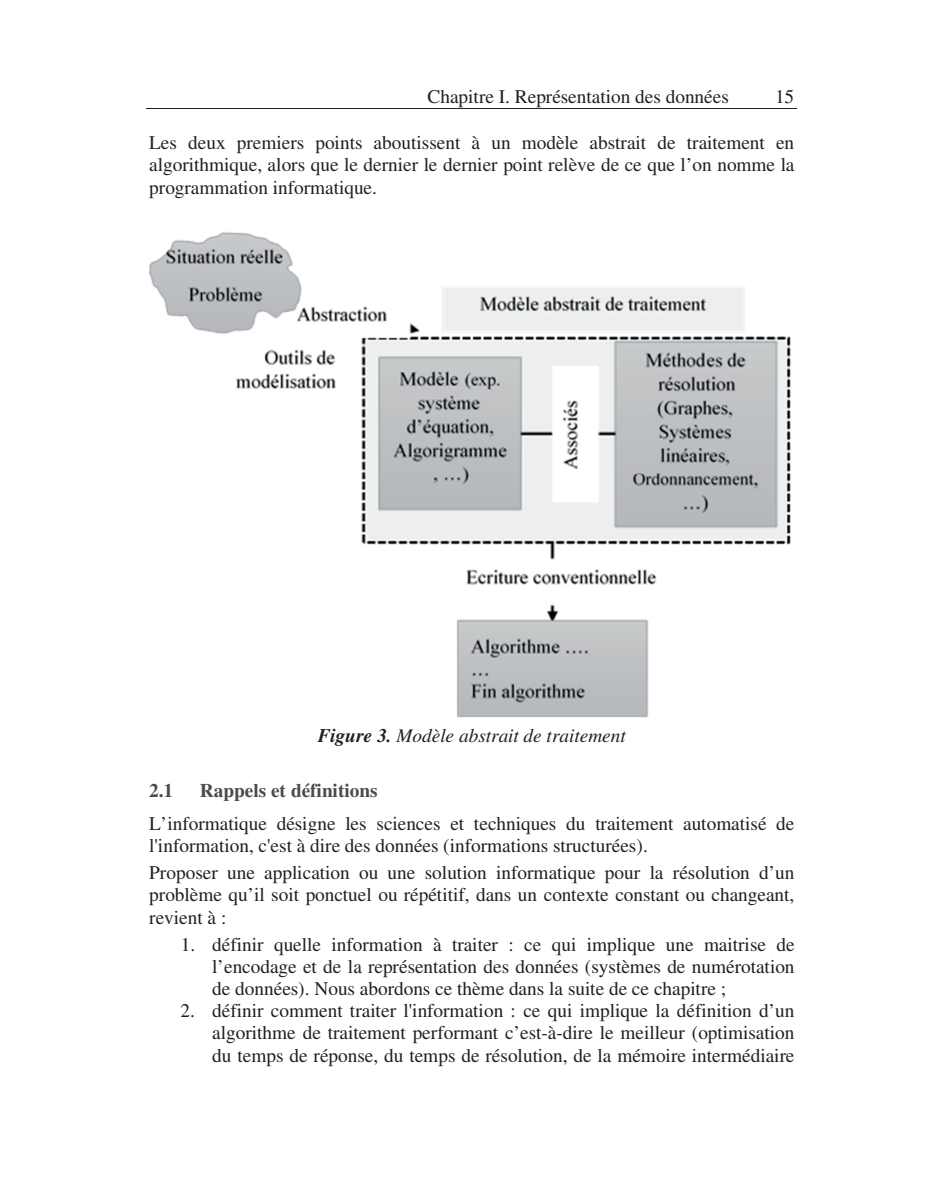
<style>
.page{position:relative;width:943px;height:1191px;background:#fff}
.page>*{position:absolute;margin:0;border:0;box-sizing:border-box;transform-origin:0 0}
.t1{font:19.25px/22.2px "Times";color:#231f20;text-align:justify}
.t2{font:italic 19.25px "Times";color:#231f20}
.t3{font:700 19.25px "Times";color:#4a4b4c}
.s1{font-weight:700}
</style>
<div class="page">
<hr style="left:147px;top:108px;width:650px;height:1px;background:#231f20">
<img style="left:150px;top:232px;width:641px;height:486px">
<p class="t1" style="left:427px;top:85px;width:303px">Chapitre I. Représentation des données</p>
<p class="t1" style="left:775px;top:85px;width:21px">15</p>
<p class="t1" style="left:149px;top:132px;width:647px">Les deux premiers points aboutissent à un modèle abstrait de traitement en algorithmique, alors que le dernier le dernier point relève de ce que l’on nomme la programmation informatique.</p>
<p class="t2" style="left:318px;top:729px;width:309px"><span class="s1">Figure 3.</span> Modèle abstrait de traitement</p>
<p class="t3" style="left:149px;top:779px;width:26px">2.1</p>
<p class="t3" style="left:200px;top:779px;width:179px">Rappels et définitions</p>
<p class="t1" style="left:149px;top:812px;width:647px">L’informatique désigne les sciences et techniques du traitement automatisé de l'information, c'est à dire des données (informations structurées).</p>
<p class="t1" style="left:149px;top:861px;width:646px">Proposer une application ou une solution informatique pour la résolution d’un problème qu’il soit ponctuel ou répétitif, dans un contexte constant ou changeant, revient à :</p>
<p class="t1" style="left:212px;top:933px;width:584px;text-indent:-31px">1. définir quelle information à traiter : ce qui implique une maitrise de l’encodage et de la représentation des données (systèmes de numérotation de données). Nous abordons ce thème dans la suite de ce chapitre ;</p>
<p class="t1" style="left:212px;top:999px;width:584px;text-indent:-31px">2. définir comment traiter l'information : ce qui implique la définition d’un algorithme de traitement performant c’est-à-dire le meilleur (optimisation du temps de réponse, du temps de résolution, de la mémoire intermédiaire</p>
</div>
